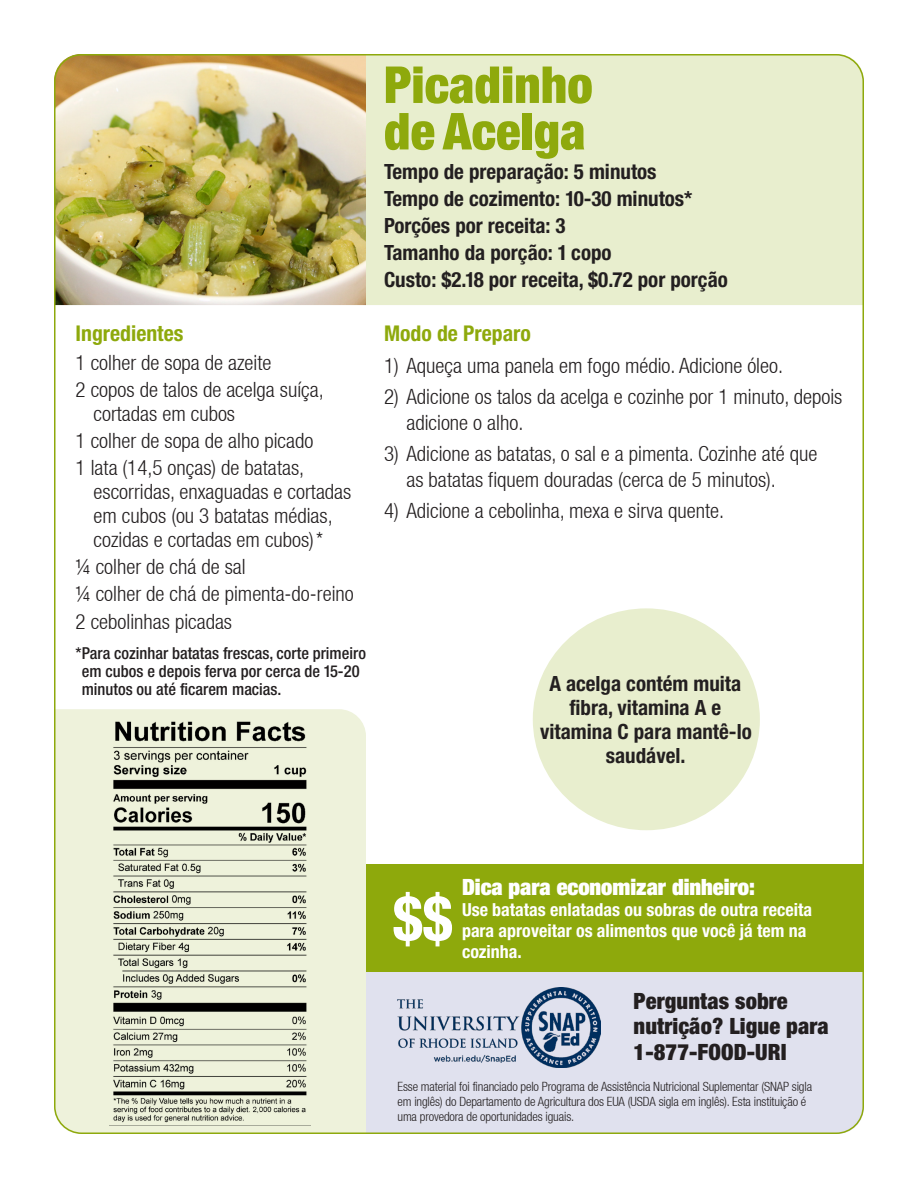
<style>
.page{position:relative;width:918px;height:1188px;background:#fff}
.page>*{position:absolute;margin:0;border:0;box-sizing:border-box;transform-origin:0 0}
.t1{font:700 condensed 62.1px "Helvetica Neue LT Pro";color:#fff}
.Recipe_Title{font:900 condensed 51px/46.5px "Helvetica Neue LT Pro";color:#8ea90c}
.t2{font:900 condensed 22.5px/25.5px "Helvetica Neue LT Pro";letter-spacing:.005em;color:#231f20}
.t3{font:900 condensed 22.5px "Helvetica Neue LT Pro";color:#fff}
.t4{font:700 condensed 21.75px "Helvetica Neue LT Pro";color:#8ea90c}
.Ingredients_list{font:300 condensed 21px/24px "Helvetica Neue LT";color:#231f20}
.Directions_lists{font:300 condensed 21px/25.5px "Helvetica Neue LT";color:#231f20}
.Recipe_details{font:700 condensed 21px "Helvetica Neue LT Pro";color:#231f20}
.Directions_lists-2{font:700 condensed 21px/24px "Helvetica Neue LT Pro";color:#231f20;text-align:center}
.t5{font:700 condensed 18px/21px "Helvetica Neue LT Pro";color:#fff}
.Ingredients_list-2{font:500 condensed 16.5px/18px "Helvetica Neue LT Pro";color:#231f20}
.t6{font:300 condensed 12.75px "Helvetica Neue LT";letter-spacing:-.01em;color:#231f20}
</style>
<div class="page">
<img style="left:54px;top:54px;width:312px;height:251px">
<div style="left:366px;top:54px;width:498px;height:251px;background:#e8eece"></div>
<div style="left:366px;top:864px;width:498px;height:108px;background:#8ea90c"></div>
<div style="left:54px;top:709px;width:312px;height:425px;background:#eef2db"></div>
<div style="left:366px;top:972px;width:498px;height:162px;background:#e0e1ee"></div>
<img style="left:398px;top:987px;width:202px;height:80px">
<div style="left:533px;top:608px;width:227px;height:222px;background:#e8eece;border-radius:50%"></div>
<img style="left:110px;top:718px;width:200px;height:408px">
<p class="t4" style="left:76px;top:321px;width:109px">Ingredientes</p>
<p class="Ingredients_list" style="left:76px;top:350px;width:197px">1 colher de sopa de azeite</p>
<p class="Ingredients_list" style="left:94px;top:377px;width:232px;text-indent:-18px">2 copos de talos de acelga suíça, cortadas em cubos</p>
<p class="Ingredients_list" style="left:76px;top:428px;width:239px">1 colher de sopa de alho picado</p>
<p class="Ingredients_list" style="left:94px;top:455px;width:259px;text-indent:-18px">1 lata (14,5 onças) de batatas, escorridas, enxaguadas e cortadas em cubos (ou 3 batatas médias, cozidas e cortadas em cubos)*</p>
<p class="Ingredients_list" style="left:76px;top:554px;width:172px">¼ colher de chá de sal</p>
<p class="Ingredients_list" style="left:76px;top:581px;width:280px">¼ colher de chá de pimenta-do-reino</p>
<p class="Ingredients_list" style="left:76px;top:609px;width:158px">2 cebolinhas picadas</p>
<p class="Ingredients_list-2" style="left:82px;top:644px;width:286px;text-indent:-6px">*Para cozinhar batatas frescas, corte primeiro em cubos e depois ferva por cerca de 15-20 minutos ou até ficarem macias.</p>
<p class="Recipe_Title" style="left:384px;top:61px;width:210px">Picadinho de Acelga</p>
<p class="Recipe_details" style="left:384px;top:160px;width:274px">Tempo de preparação: 5 minutos</p>
<p class="Recipe_details" style="left:384px;top:187px;width:310px">Tempo de cozimento: 10-30 minutos*</p>
<p class="Recipe_details" style="left:384px;top:214px;width:183px">Porções por receita: 3</p>
<p class="Recipe_details" style="left:384px;top:241px;width:229px">Tamanho da porção: 1 copo</p>
<p class="Recipe_details" style="left:384px;top:268px;width:345px">Custo: $2.18 por receita, $0.72 por porção</p>
<p class="t4" style="left:384px;top:321px;width:148px">Modo de Preparo</p>
<p class="Directions_lists" style="left:384px;top:352px;width:401px">1) Aqueça uma panela em fogo médio. Adicione óleo.</p>
<p class="Directions_lists" style="left:406px;top:384px;width:437px;text-indent:-22px">2) Adicione os talos da acelga e cozinhe por 1 minuto, depois adicione o alho.</p>
<p class="Directions_lists" style="left:406px;top:441px;width:412px;text-indent:-22px">3) Adicione as batatas, o sal e a pimenta. Cozinhe até que as batatas fiquem douradas (cerca de 5 minutos).</p>
<p class="Directions_lists" style="left:384px;top:498px;width:342px">4) Adicione a cebolinha, mexa e sirva quente.</p>
<p class="Directions_lists-2" style="left:540px;top:672px;width:213px">A acelga contém muita fibra, vitamina A e vitamina C para mantê-lo saudável.</p>
<p class="t1" style="left:393px;top:882px;width:61px">$$</p>
<p class="t3" style="left:462px;top:872px;width:294px">Dica para economizar dinheiro:</p>
<p class="t5" style="left:462px;top:899px;width:351px">Use batatas enlatadas ou sobras de outra receita para aproveitar os alimentos que você já tem na cozinha.</p>
<p class="t2" style="left:634px;top:988px;width:197px">Perguntas sobre nutrição? Ligue para<br>1-877-FOOD-URI</p>
<p class="t6" style="left:398px;top:1079px;width:416px">Esse material foi financiado pelo Programa de Assistência Nutricional Suplementar (SNAP sigla</p>
<p class="t6" style="left:398px;top:1094px;width:410px">em inglês) do Departamento de Agricultura dos EUA (USDA sigla em inglês). Esta instituição é</p>
<p class="t6" style="left:398px;top:1109px;width:178px">uma provedora de oportunidades iguais.</p>
</div>
